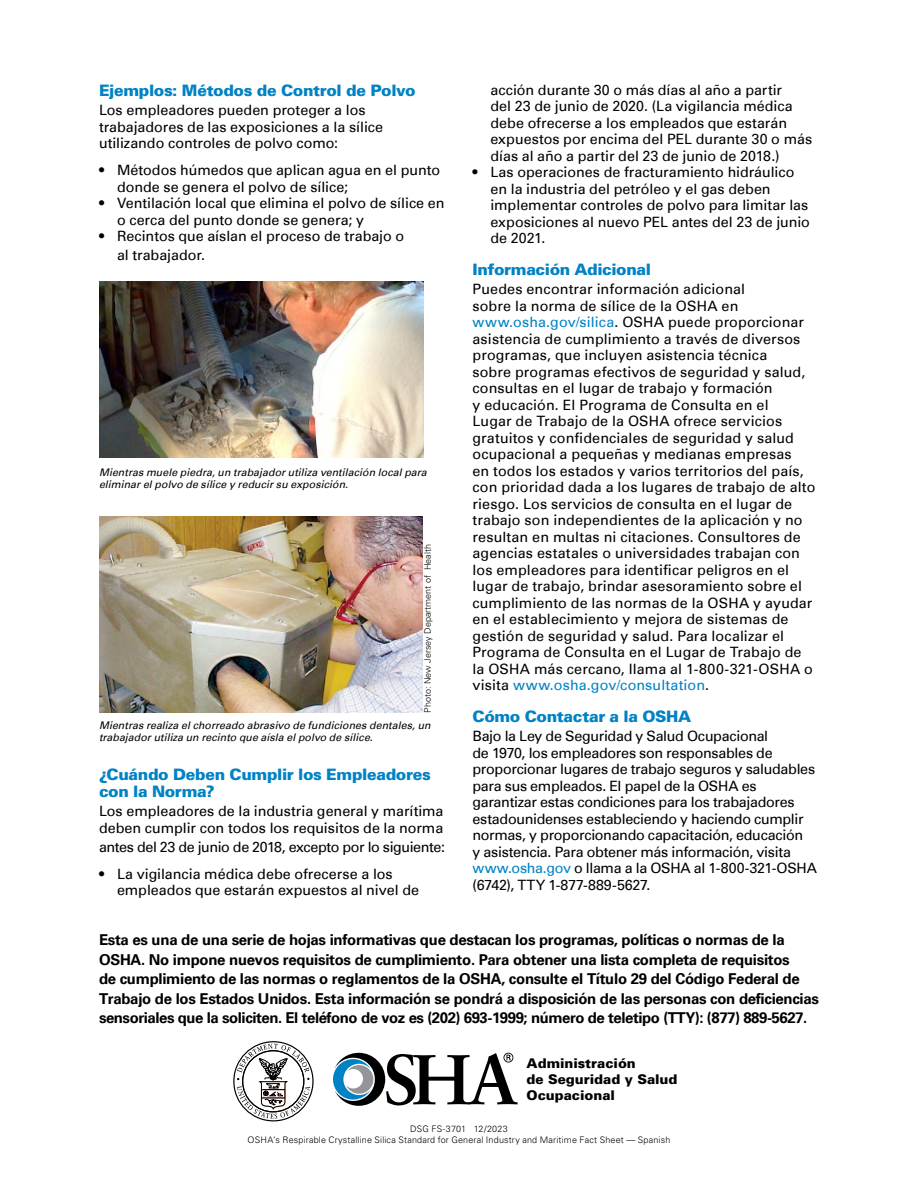
<style>
.page{position:relative;width:918px;height:1188px;background:#fff}
.page>*{position:absolute;margin:0;border:0;box-sizing:border-box;transform-origin:0 0}
.Subhead{font:900 15.75px/16.5px "Univers";letter-spacing:-.025em;color:#0082c4}
.t1{font:700 15px/19.5px "Univers";letter-spacing:-.02em;color:#000}
.Bodytext{font:14.25px/16.5px "Univers";letter-spacing:.005em;color:#000}
.Bodytext-2{font:14.25px/16.5px "Univers";letter-spacing:-.02em;color:#000}
.Bodytext-3{font:14.25px "Univers";letter-spacing:-.025em;color:#000}
.t2{font:900 13.35px "Univers";color:#000}
.t3{font:italic 10.5px/12px "Univers";letter-spacing:.01em;color:#000}
.Photo_Source{font:300 9px/10.8px "Univers";letter-spacing:.015em;color:#000;text-align:center}
.s1{color:#0082c4}
</style>
<div class="page">
<img style="left:99px;top:281px;width:324px;height:177px">
<img style="left:99px;top:516px;width:324px;height:197px">
<svg style="left:333px;top:1053px;width:185px;height:53px"></svg>
<div style="left:233px;top:1041px;width:81px;height:80px;border:1px solid #000;border-radius:50%"></div>
<svg style="left:237px;top:1044px;width:73px;height:75px"></svg>
<h2 class="Subhead" style="left:99px;top:82px;width:318px">Ejemplos: Métodos de Control de Polvo</h2>
<p class="Bodytext" style="left:99px;top:102px;width:286px">Los empleadores pueden proteger a los trabajadores de las exposiciones a la sílice utilizando controles de polvo como:</p>
<p class="Bodytext" style="left:117px;top:162px;width:325px;text-indent:-18px">• Métodos húmedos que aplican agua en el punto donde se genera el polvo de sílice;</p>
<p class="Bodytext" style="left:117px;top:195px;width:329px;text-indent:-18px">• Ventilación local que elimina el polvo de sílice en o cerca del punto donde se genera; y</p>
<p class="Bodytext" style="left:117px;top:227px;width:289px;line-height:18.8px;text-indent:-18px">• Recintos que aíslan el proceso de trabajo o al trabajador.</p>
<p class="t3" style="left:99px;top:466px;width:329px">Mientras muele piedra, un trabajador utiliza ventilación local para eliminar el polvo de sílice y reducir su exposición.</p>
<p class="Photo_Source" style="left:422px;top:713px;width:170px;rotate:-90deg">Photo: New Jersey Department of Health</p>
<p class="t3" style="left:99px;top:720px;width:333px">Mientras realiza el chorreado abrasivo de fundiciones dentales, un trabajador utiliza un recinto que aísla el polvo de sílice.</p>
<h2 class="Subhead" style="left:99px;top:766px;width:333px">¿Cuándo Deben Cumplir los Empleadores con la Norma?</h2>
<p class="Bodytext" style="left:99px;top:803px;width:346px">Los empleadores de la industria general y marítima deben cumplir con todos los requisitos de la norma</p>
<p class="Bodytext-3" style="left:99px;top:838px;width:348px">antes del 23 de junio de 2018, excepto por lo siguiente:</p>
<p class="Bodytext" style="left:117px;top:866px;width:304px;text-indent:-18px">• La vigilancia médica debe ofrecerse a los empleados que estarán expuestos al nivel de</p>
<p class="Bodytext" style="left:490px;top:82px;width:323px">acción durante 30 o más días al año a partir<br>del 23 de junio de 2020. (La vigilancia médica debe ofrecerse a los empleados que estarán expuestos por encima del PEL durante 30 o más días al año a partir del 23 de junio de 2018.)</p>
<p class="Bodytext" style="left:490px;top:164px;width:321px;text-indent:-18px">• Las operaciones de fracturamiento hidráulico en la industria del petróleo y el gas deben implementar controles de polvo para limitar las exposiciones al nuevo PEL antes del 23 de junio de 2021.</p>
<h2 class="Subhead" style="left:472px;top:261px;width:180px">Información Adicional</h2>
<p class="Bodytext" style="left:472px;top:281px;width:344px">Puedes encontrar información adicional<br>sobre la norma de sílice de la OSHA en <span class="s1">www.osha.gov/silica</span>. OSHA puede proporcionar asistencia de cumplimiento a través de diversos programas, que incluyen asistencia técnica<br>sobre programas efectivos de seguridad y salud, consultas en el lugar de trabajo y formación<br>y educación. El Programa de Consulta en el<br>Lugar de Trabajo de la OSHA ofrece servicios gratuitos y confidenciales de seguridad y salud ocupacional a pequeñas y medianas empresas<br>en todos los estados y varios territorios del país, con prioridad dada a los lugares de trabajo de alto riesgo. Los servicios de consulta en el lugar de trabajo son independientes de la aplicación y no resultan en multas ni citaciones. Consultores de agencias estatales o universidades trabajan con los empleadores para identificar peligros en el lugar de trabajo, brindar asesoramiento sobre el cumplimiento de las normas de la OSHA y ayudar en el establecimiento y mejora de sistemas de gestión de seguridad y salud. Para localizar el Programa de Consulta en el Lugar de Trabajo de la OSHA más cercano, llama al 1-800-321-OSHA o visita <span class="s1">www.osha.gov/consultation</span>.</p>
<h2 class="Subhead" style="left:472px;top:708px;width:220px">Cómo Contactar a la OSHA</h2>
<p class="Bodytext-2" style="left:472px;top:728px;width:346px">Bajo la Ley de Seguridad y Salud Ocupacional<br>de 1970, los empleadores son responsables de proporcionar lugares de trabajo seguros y saludables para sus empleados. El papel de la OSHA es garantizar estas condiciones para los trabajadores estadounidenses estableciendo y haciendo cumplir normas, y proporcionando capacitación, educación<br>y asistencia. Para obtener más información, visita <span class="s1">www.osha.gov</span> o llama a la OSHA al 1-800-321-OSHA (6742), TTY 1-877-889-5627.</p>
<p class="t1" style="left:99px;top:930px;width:722px">Esta es una de una serie de hojas informativas que destacan los programas, políticas o normas de la OSHA. No impone nuevos requisitos de cumplimiento. Para obtener una lista completa de requisitos<br>de cumplimiento de las normas o reglamentos de la OSHA, consulte el Título 29 del Código Federal de Trabajo de los Estados Unidos. Esta información se pondrá a disposición de las personas con deficiencias sensoriales que la soliciten. El teléfono de voz es (202) 693-1999; número de teletipo (TTY): (877) 889-5627.</p>
<p class="t2" style="left:527px;top:1055px;width:111px">Administración</p>
<p class="t2" style="left:527px;top:1071px;width:152px">de Seguridad y Salud</p>
<p class="t2" style="left:527px;top:1087px;width:90px">Ocupacional</p>
<p class="Photo_Source" style="left:248px;top:1124px;width:424px">DSG FS-3701 12/2023<br>OSHA’s Respirable Crystalline Silica Standard for General Industry and Maritime Fact Sheet — Spanish</p>
</div>
